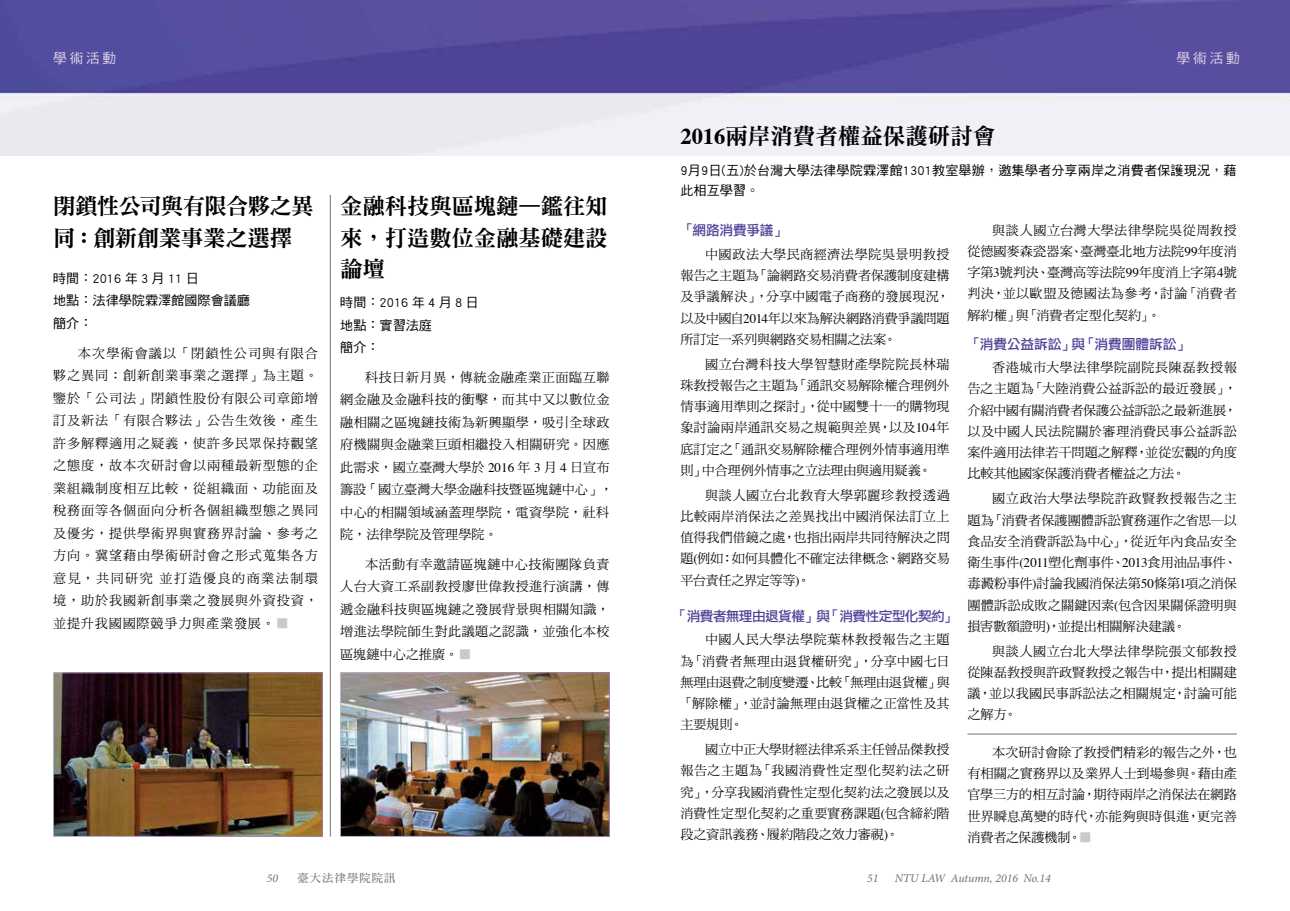
<style>
.page{position:relative;width:1290px;height:911px;background:#fff}
.page>*{position:absolute;margin:0;border:0;box-sizing:border-box;transform-origin:0 0}
.t1{font:22.5px/31.2px "DF Ming Std W9";letter-spacing:-.01em;color:#000;text-align:justify}
.t2{font:22.5px/31.2px "DF Ming Std W9";letter-spacing:-.03em;color:#000}
.t3{font:13.75px "DF Li Hei Std W5";letter-spacing:-.035em;color:#4d4398}
.t4{font:13.75px "DF Li Hei Std W5";letter-spacing:-.01em;color:#4d4398}
.t5{font:13.75px "DF Hei Std W5";color:#decfe5}
.t6{font:13.75px "DF Hei Std W5";color:#decee5}
.t7{font:13.12px/21.2px "DF Ming Std W5";letter-spacing:.005em;color:#000;text-align:justify}
.t8{font:13.12px/22.5px "DF Ming Std W5";letter-spacing:.03em;color:#000}
.t9{font:13.12px/22.5px "DF Hei Std W5";letter-spacing:.01em;color:#000}
.t10{font:italic 11.88px "Minion Pro";color:#727171}
.t11{font:11.25px "DF Ming Std W7";letter-spacing:.1em;color:#727171}
.s1{font-family:"DF Li Hei Std W3";color:#c9caca}
.s2{font-family:"Times"}
.s3{font-family:"Times";font-weight:700}
</style>
<div class="page">
<img style="left:0;top:0;width:1290px;height:156px">
<hr style="left:330px;top:195px;width:1px;height:641px;background:#727171">
<img style="left:55px;top:674px;width:265px;height:160px">
<img style="left:342px;top:674px;width:265px;height:160px">
<hr style="left:967px;top:733px;width:270px;height:1px;background:#727171">
<p class="t5" style="left:53px;top:51px;width:65px">學術活動</p>
<p class="t6" style="left:1176px;top:51px;width:65px">學術活動</p>
<h1 class="t2" style="left:53px;top:190px;width:262px">閉鎖性公司與有限合夥之異同：創新創業事業之選擇</h1>
<p class="t9" style="left:53px;top:267px;width:198px">時間：2016 年 3 月 11 日<br>地點：法律學院霖澤館國際會議廳簡介：</p>
<p class="t7" style="left:53px;top:341px;width:266px;line-height:22.5px;text-indent:25px">本次學術會議以「閉鎖性公司與有限合夥之異同：創新創業事業之選擇」為主題。鑒於「公司法」閉鎖性股份有限公司章節增訂及新法「有限合夥法」公告生效後，產生許多解釋適用之疑義，使許多民眾保持觀望之態度，故本次研討會以兩種最新型態的企業組織制度相互比較，從組織面、功能面及稅務面等各個面向分析各個組織型態之異同及優劣，提供學術界與實務界討論、參考之方向。冀望藉由學術研討會之形式蒐集各方意見，共同研究並打造優良的商業法制環境，助於我國新創事業之發展與外資投資，並提升我國國際競爭力與產業發展。<span class="s1">■</span></p>
<h1 class="t1" style="left:340px;top:190px;width:269px">金融科技與區塊鏈—鑑往知來，打造數位金融基礎建設論壇</h1>
<p class="t9" style="left:340px;top:291px;width:140px">時間：2016 年 4 月 8 日地點：實習法庭<br>簡介：</p>
<p class="t8" style="left:340px;top:365px;width:274px;text-indent:25px">科技日新月異，傳統金融產業正面臨互聯網金融及金融科技的衝擊，而其中又以數位金融相關之區塊鏈技術為新興顯學，吸引全球政府機關與金融業巨頭相繼投入相關研究。因應此需求，國立臺灣大學於 <span class="s2">2016</span> 年 <span class="s2">3</span> 月 <span class="s2">4</span> 日宣布籌設「國立臺灣大學金融科技暨區塊鏈中心」，中心的相關領域涵蓋理學院，電資學院，社科院，法律學院及管理學院。</p>
<p class="t7" style="left:340px;top:552px;width:271px;line-height:22.5px;text-indent:25px">本活動有幸邀請區塊鏈中心技術團隊負責人台大資工系副教授廖世偉教授進行演講，傳遞金融科技與區塊鏈之發展背景與相關知識，增進法學院師生對此議題之認識，並強化本校區塊鏈中心之推廣。<span class="s1">■</span></p>
<h1 class="t1" style="left:680px;top:120px;width:316px"><span class="s3">2016</span>兩岸消費者權益保護研討會</h1>
<p class="t9" style="left:680px;top:160px;width:558px;line-height:20px">9月9日(五)於台灣大學法律學院霖澤館1301教室舉辦，邀集學者分享兩岸之消費者保護現況，藉此相互學習。</p>
<p class="t3" style="left:680px;top:223px;width:107px">「網路消費爭議」</p>
<p class="t7" style="left:680px;top:243px;width:271px;text-indent:25px">中國政法大學民商經濟法學院吳景明教授報告之主題為「論網路交易消費者保護制度建構及爭議解決」，分享中國電子商務的發展現況，以及中國自<span class="s2">2014</span>年以來為解決網路消費爭議問題所訂定一系列與網路交易相關之法案。</p>
<p class="t7" style="left:680px;top:353px;width:271px;text-indent:25px">國立台灣科技大學智慧財產學院院長林瑞珠教授報告之主題為「通訊交易解除權合理例外情事適用準則之探討」，從中國雙十一的購物現象討論兩岸通訊交易之規範與差異，以及<span class="s2">104</span>年底訂定之「通訊交易解除權合理例外情事適用準則」中合理例外情事之立法理由與適用疑義。</p>
<p class="t7" style="left:680px;top:484px;width:271px;text-indent:25px">與談人國立台北教育大學郭麗珍教授透過比較兩岸消保法之差異找出中國消保法訂立上值得我們借鏡之處，也指出兩岸共同待解決之問題<span class="s2">(</span>例如：如何具體化不確定法律概念、網路交易平台責任之界定等等<span class="s2">)</span>。</p>
<p class="t3" style="left:673px;top:608px;width:285px">「消費者無理由退貨權」與「消費性定型化契約」</p>
<p class="t7" style="left:680px;top:629px;width:271px;text-indent:25px">中國人民大學法學院葉林教授報告之主題為「消費者無理由退貨權研究」，分享中國七日無理由退費之制度變遷、比較「無理由退貨權」與「解除權」，並討論無理由退貨權之正當性及其主要規則。</p>
<p class="t7" style="left:680px;top:738px;width:271px;text-indent:25px">國立中正大學財經法律系系主任曾品傑教授報告之主題為「我國消費性定型化契約法之研究」，分享我國消費性定型化契約法之發展以及消費性定型化契約之重要實務課題<span class="s2">(</span>包含締約階段之資訊義務、履約階段之效力審視<span class="s2">)</span>。</p>
<p class="t7" style="left:967px;top:219px;width:271px;text-indent:25px">與談人國立台灣大學法律學院吳從周教授從德國麥森瓷器案、臺灣臺北地方法院<span class="s2">99</span>年度消字第<span class="s2">3</span>號判決、臺灣高等法院<span class="s2">99</span>年度消上字第<span class="s2">4</span>號判決，並以歐盟及德國法為參考，討論「消費者解約權」與「消費者定型化契約」。</p>
<p class="t4" style="left:967px;top:336px;width:223px">「消費公益訴訟」與「消費團體訴訟」</p>
<p class="t7" style="left:967px;top:356px;width:271px;text-indent:25px">香港城市大學法律學院副院長陳磊教授報告之主題為「大陸消費公益訴訟的最近發展」，介紹中國有關消費者保護公益訴訟之最新進展，以及中國人民法院關於審理消費民事公益訴訟案件適用法律若干問題之解釋，並從宏觀的角度比較其他國家保護消費者權益之方法。</p>
<p class="t7" style="left:967px;top:488px;width:271px;text-indent:25px">國立政治大學法學院許政賢教授報告之主題為「消費者保護團體訴訟實務運作之省思─以食品安全消費訴訟為中心」，從近年內食品安全衛生事件<span class="s2">(2011</span>塑化劑事件、<span class="s2">2013</span>食用油品事件、毒澱粉事件<span class="s2">)</span>討論我國消保法第<span class="s2">50</span>條第<span class="s2">1</span>項之消保團體訴訟成敗之關鍵因素<span class="s2">(</span>包含因果關係證明與損害數額證明<span class="s2">)</span>，並提出相關解決建議。</p>
<p class="t7" style="left:967px;top:640px;width:271px;text-indent:25px">與談人國立台北大學法律學院張文郁教授從陳磊教授與許政賢教授之報告中，提出相關建議，並以我國民事訴訟法之相關規定，討論可能之解方。</p>
<p class="t7" style="left:967px;top:741px;width:271px;text-indent:25px">本次研討會除了教授們精彩的報告之外，也有相關之實務界以及業界人士到場參與。藉由產官學三方的相互討論，期待兩岸之消保法在網路世界瞬息萬變的時代，亦能夠與時俱進，更完善消費者之保護機制。<span class="s1">■</span></p>
<p class="t10" style="left:267px;top:870px;width:13px">50</p>
<p class="t11" style="left:297px;top:872px;width:99px">臺大法律學院院訊</p>
<p class="t10" style="left:867px;top:870px;width:13px">51</p>
<p class="t10" style="left:895px;top:870px;width:157px">NTU LAW Autumn, 2016 No.14</p>
</div>
